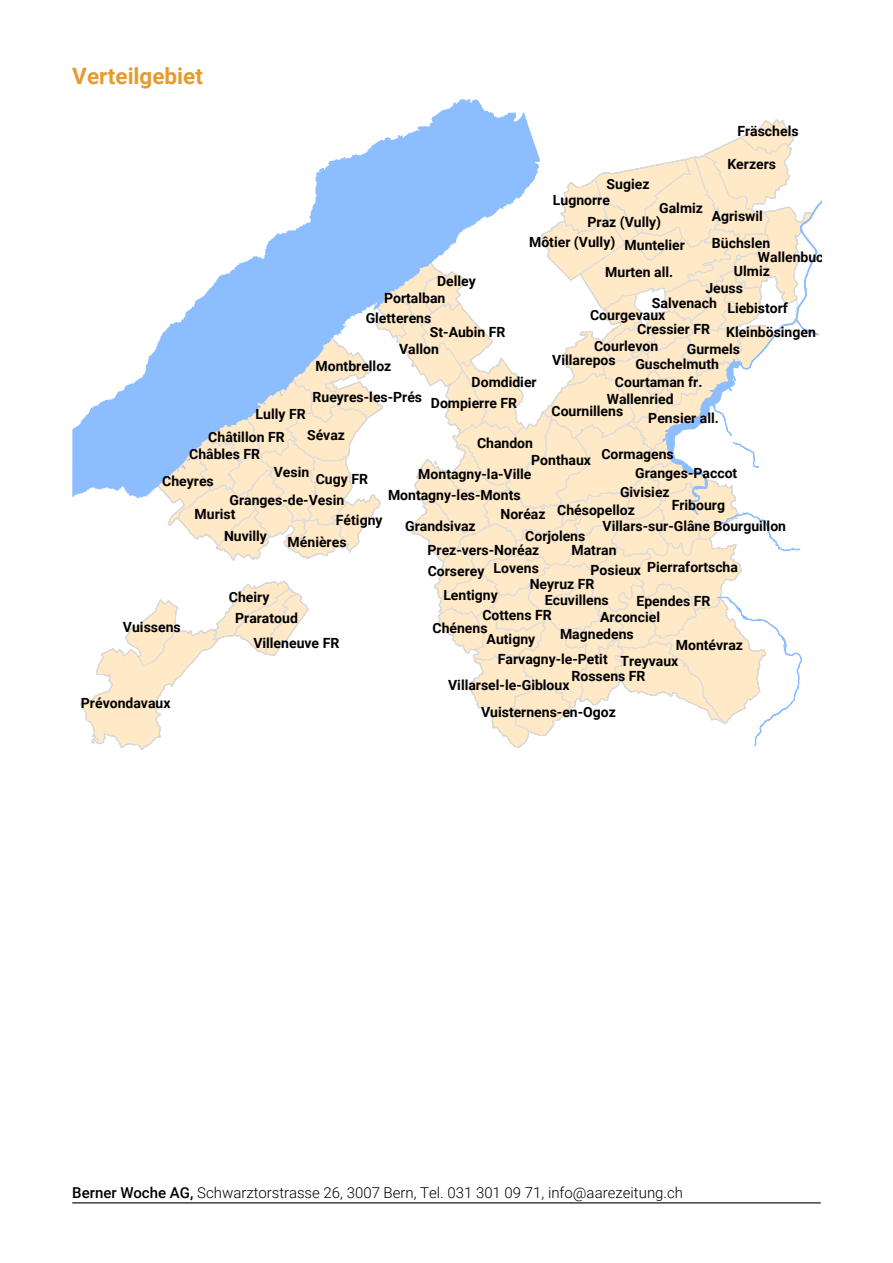
<style>
.page{position:relative;width:893px;height:1263px;background:#fff}
.page>*{position:absolute;margin:0;border:0;box-sizing:border-box;transform-origin:0 0}
.t1{font:700 22.5px "Roboto";color:#e49c2f}
.t2{font:300 15px "Roboto";color:#000}
.t3{font:700 13.95px/20px "Roboto";color:#000}
.s1{font-weight:500}
</style>
<div class="page">
<hr style="left:72px;top:1202px;width:749px;height:1px;background:#000">
<svg style="left:81px;top:119px;width:741px;height:631px"></svg>
<svg style="left:72px;top:99px;width:468px;height:399px"></svg>
<h1 class="t1" style="left:72px;top:60px;width:132px">Verteilgebiet</h1>
<p class="t3" style="left:256px;top:404px;width:52px">Lully FR</p>
<p class="t3" style="left:737px;top:120px;width:63px">Fräschels</p>
<p class="t3" style="left:727px;top:154px;width:50px">Kerzers</p>
<p class="t3" style="left:607px;top:174px;width:44px">Sugiez</p>
<p class="t3" style="left:529px;top:212px;width:134px;text-indent:58px">Praz (Vully)<br>Môtier (Vully)</p>
<p class="t3" style="left:553px;top:190px;width:59px">Lugnorre</p>
<p class="t3" style="left:659px;top:198px;width:45px">Galmiz</p>
<p class="t3" style="left:712px;top:205px;width:53px">Agriswil</p>
<p class="t3" style="left:625px;top:234px;width:62px">Muntelier</p>
<p class="t3" style="left:712px;top:232px;width:60px">Büchslen</p>
<p class="t3" style="left:758px;top:246px;width:75px">Wallenbuch</p>
<p class="t3" style="left:437px;top:270px;width:40px">Delley</p>
<p class="t3" style="left:366px;top:287px;width:81px;text-indent:18px">Portalban<br>Gletterens</p>
<p class="t3" style="left:430px;top:321px;width:77px">St-Aubin FR</p>
<p class="t3" style="left:316px;top:355px;width:77px">Montbrelloz</p>
<p class="t3" style="left:399px;top:339px;width:41px">Vallon</p>
<p class="t3" style="left:472px;top:371px;width:67px">Domdidier</p>
<p class="t3" style="left:313px;top:387px;width:111px">Rueyres-les-Prés</p>
<p class="t3" style="left:431px;top:392px;width:88px">Dompierre FR</p>
<p class="t3" style="left:734px;top:261px;width:37px">Ulmiz</p>
<p class="t3" style="left:605px;top:261px;width:69px">Murten all.</p>
<p class="t3" style="left:652px;top:293px;width:67px">Salvenach</p>
<p class="t3" style="left:727px;top:277px;width:62px;text-indent:-22px">Jeuss<br>Liebistorf</p>
<p class="t3" style="left:637px;top:307px;width:74px;line-height:14.5px;text-indent:-47px">Courgevaux<br>Cressier FR</p>
<p class="t3" style="left:594px;top:335px;width:66px">Courlevon</p>
<p class="t3" style="left:687px;top:323px;width:131px;line-height:16.8px;text-indent:39px">Kleinbösingen<br>Gurmels</p>
<p class="t3" style="left:635px;top:354px;width:85px">Guschelmuth</p>
<p class="t3" style="left:615px;top:371px;width:89px">Courtaman fr.</p>
<p class="t3" style="left:607px;top:388px;width:68px">Wallenried</p>
<p class="t3" style="left:648px;top:407px;width:72px">Pensier all.</p>
<p class="t3" style="left:552px;top:350px;width:65px">Villarepos</p>
<p class="t3" style="left:551px;top:400px;width:73px">Cournillens</p>
<p class="t3" style="left:307px;top:425px;width:39px">Sévaz</p>
<p class="t3" style="left:274px;top:462px;width:37px">Vesin</p>
<p class="t3" style="left:230px;top:468px;width:140px;line-height:21.1px;text-indent:86px">Cugy FR<br>Granges-de-Vesin</p>
<p class="t3" style="left:288px;top:508px;width:96px;line-height:22px;text-indent:48px">Fétigny<br>Ménières</p>
<p class="t3" style="left:427px;top:514px;width:113px;line-height:23.7px;text-indent:-22px">Grandsivaz<br>Prez-vers-Noréaz</p>
<p class="t3" style="left:443px;top:558px;width:56px;line-height:24.6px;text-indent:-16px">Corserey<br>Lentigny</p>
<p class="t3" style="left:487px;top:628px;width:50px">Autigny</p>
<p class="t3" style="left:189px;top:427px;width:97px;line-height:17.5px;text-indent:19px">Châtillon FR<br>Châbles FR</p>
<p class="t3" style="left:418px;top:427px;width:116px;line-height:30.6px;text-align:right">Chandon<br>Montagny-la-Ville</p>
<p class="t3" style="left:388px;top:485px;width:134px">Montagny-les-Monts</p>
<p class="t3" style="left:601px;top:444px;width:74px">Cormagens</p>
<p class="t3" style="left:531px;top:449px;width:61px">Ponthaux</p>
<p class="t3" style="left:635px;top:462px;width:104px">Granges-Paccot</p>
<p class="t3" style="left:672px;top:495px;width:55px">Fribourg</p>
<p class="t3" style="left:162px;top:471px;width:53px">Cheyres</p>
<p class="t3" style="left:620px;top:481px;width:51px">Givisiez</p>
<p class="t3" style="left:557px;top:500px;width:79px">Chésopelloz</p>
<p class="t3" style="left:500px;top:503px;width:47px">Noréaz</p>
<p class="t3" style="left:195px;top:503px;width:42px">Murist</p>
<p class="t3" style="left:603px;top:515px;width:185px">Villars-sur-Glâne Bourguillon</p>
<p class="t3" style="left:224px;top:525px;width:45px">Nuvilly</p>
<p class="t3" style="left:525px;top:526px;width:62px">Corjolens</p>
<p class="t3" style="left:571px;top:540px;width:47px">Matran</p>
<p class="t3" style="left:591px;top:557px;width:149px">Posieux Pierrafortscha</p>
<p class="t3" style="left:494px;top:558px;width:47px">Lovens</p>
<p class="t3" style="left:530px;top:574px;width:66px">Neyruz FR</p>
<p class="t3" style="left:235px;top:586px;width:64px;line-height:21.3px;text-indent:-6px">Cheiry<br>Praratoud</p>
<p class="t3" style="left:482px;top:592px;width:128px;line-height:15.3px;text-indent:62px">Ecuvillens<br>Cottens FR</p>
<p class="t3" style="left:600px;top:593px;width:112px;line-height:15.5px;text-indent:36px">Ependes FR<br>Arconciel</p>
<p class="t3" style="left:123px;top:616px;width:59px">Vuissens</p>
<p class="t3" style="left:432px;top:618px;width:57px">Chénens</p>
<p class="t3" style="left:560px;top:623px;width:75px">Magnedens</p>
<p class="t3" style="left:253px;top:632px;width:87px">Villeneuve FR</p>
<p class="t3" style="left:676px;top:634px;width:69px">Montévraz</p>
<p class="t3" style="left:81px;top:692px;width:91px">Prévondavaux</p>
<p class="t3" style="left:571px;top:650px;width:76px;line-height:17.2px;text-indent:-74px">Farvagny-le-Petit<br>Rossens FR</p>
<p class="t3" style="left:620px;top:651px;width:59px">Treyvaux</p>
<p class="t3" style="left:448px;top:675px;width:123px">Villarsel-le-Gibloux</p>
<p class="t3" style="left:481px;top:702px;width:136px">Vuisternens-en-Ogoz</p>
<p class="t2" style="left:72px;top:1182px;width:612px"><span class="s1">Berner Woche AG,</span> Schwarztorstrasse 26, 3007 Bern, Tel. 031 301 09 71, info@aarezeitung.ch</p>
</div>
